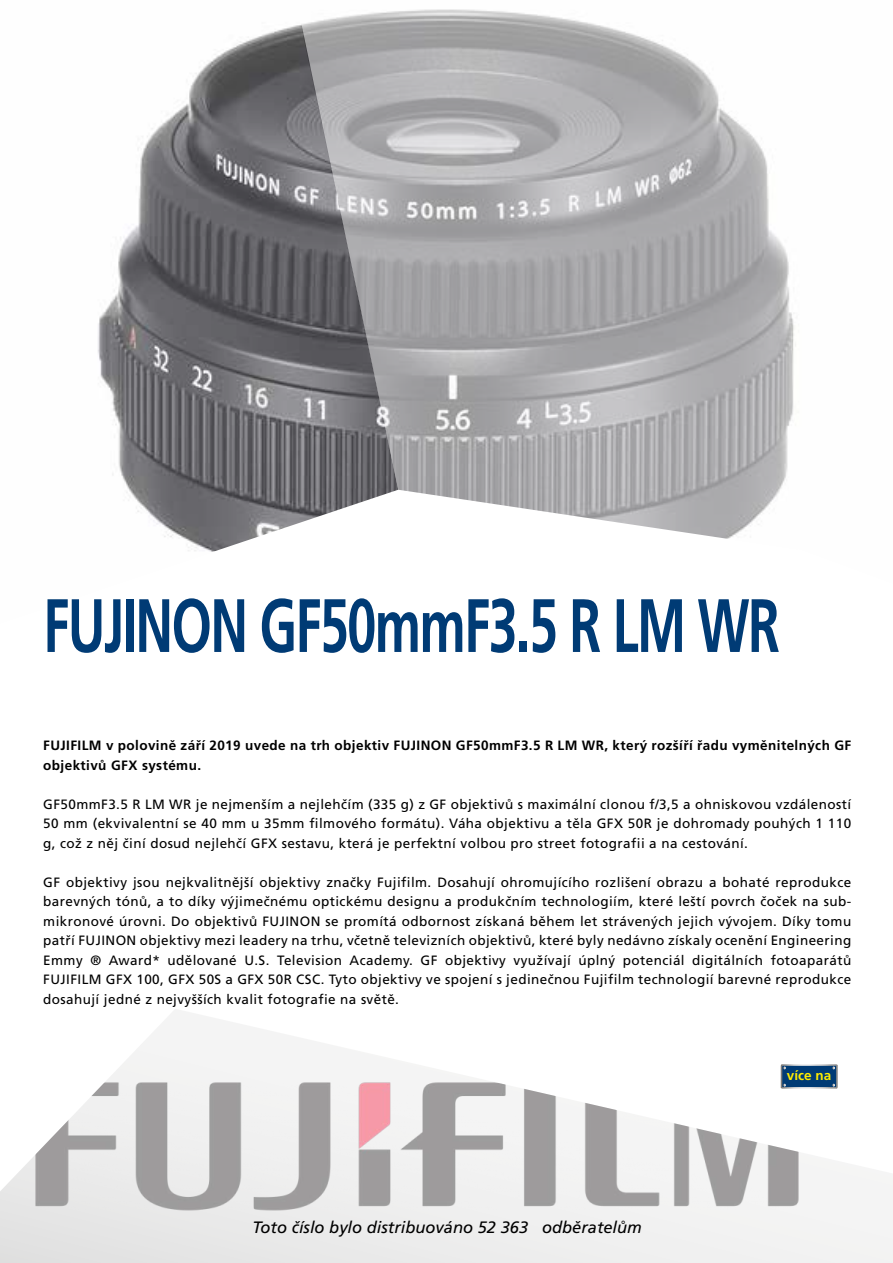
<style>
.page{position:relative;width:893px;height:1263px;background:#fff}
.page>*{position:absolute;margin:0;border:0;box-sizing:border-box;transform-origin:0 0}
.t1{font:700 75.45px "Frutiger CE";letter-spacing:-.03em;color:#003b75;scale:.69 1}
.t2{font:italic 16.5px "Frutiger CE";color:#000}
.t3{font:13.5px/19.5px "Frutiger CE";letter-spacing:.03em;color:#000;text-align:justify}
.t4{font:700 13.5px/19.5px "Frutiger CE";letter-spacing:.03em;color:#000}
.t5{font:700 13.5px "Frutiger CE";color:#ffed00}
</style>
<div class="page">
<img style="left:98px;top:25px;width:197px;height:527px">
<img style="left:295px;top:9px;width:486px;height:530px">
<img style="left:781px;top:243px;width:15px;height:245px">
<svg style="left:0;top:1009px;width:893px;height:254px"></svg>
<img style="left:34px;top:1081px;width:765px;height:130px">
<h1 class="t1" style="left:43px;top:583px;width:1069px">FUJINON GF50mmF3.5 R LM WR</h1>
<p class="t4" style="left:43px;top:736px;width:809px">FUJIFILM v polovině září 2019 uvede na trh objektiv FUJINON GF50mmF3.5 R LM WR, který rozšíří řadu vyměnitelných GF objektivů GFX systému.</p>
<p class="t3" style="left:43px;top:794px;width:809px">GF50mmF3.5 R LM WR je nejmenším a nejlehčím (335 g) z GF objektivů s maximální clonou f/3,5 a ohniskovou vzdáleností 50 mm (ekvivalentní se 40 mm u 35mm filmového formátu). Váha objektivu a těla GFX 50R je dohromady pouhých 1 110 g, což z něj činí dosud nejlehčí GFX sestavu, která je perfektní volbou pro street fotografii a na cestování.</p>
<p class="t3" style="left:43px;top:872px;width:809px">GF objektivy jsou nejkvalitnější objektivy značky Fujifilm. Dosahují ohromujícího rozlišení obrazu a bohaté reprodukce barevných tónů, a to díky výjimečnému optickému designu a produkčním technologiím, které leští povrch čoček na sub&shy;mikronové úrovni. Do objektivů FUJINON se promítá odbornost získaná během let strávených jejich vývojem. Díky tomu patří FUJINON objektivy mezi leadery na trhu, včetně televizních objektivů, které byly nedávno získaly ocenění Engineering Emmy ® Award* udělované U.S. Television Academy. GF objektivy využívají úplný potenciál digitálních fotoaparátů FUJIFILM GFX 100, GFX 50S a GFX 50R CSC. Tyto objektivy ve spojení s jedinečnou Fujifilm technologií barevné reprodukce dosahují jedné z nejvyšších kvalit fotografie na světě.</p>
<p class="t2" style="left:253px;top:1218px;width:391px">Toto číslo bylo distribuováno 52 363 odběratelům</p>
<p class="t5" style="left:787px;top:1068px;width:46px">více na</p>
</div>
